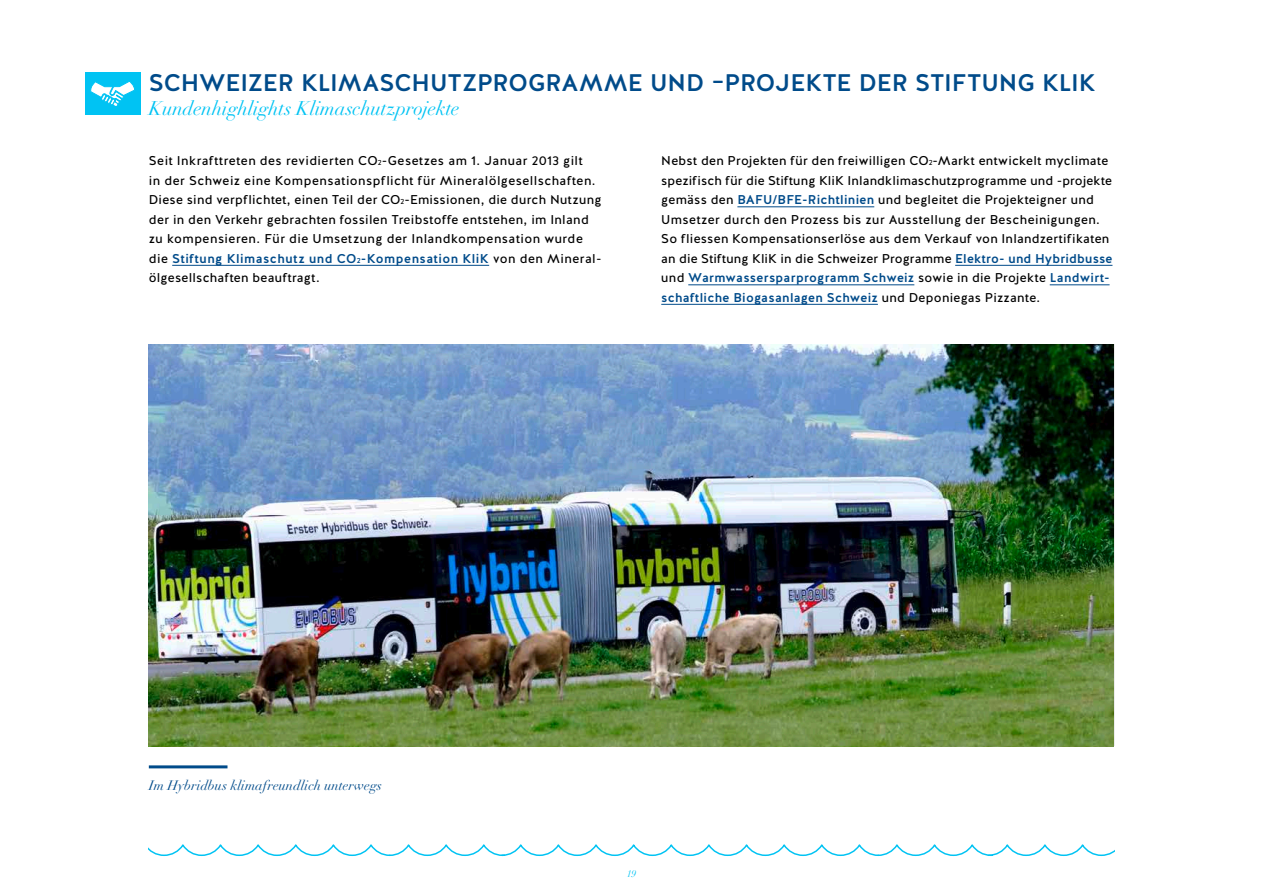
<style>
.page{position:relative;width:1263px;height:893px;background:#fff}
.page>*{position:absolute;margin:0;border:0;box-sizing:border-box;transform-origin:0 0}
.t1{font:500 24px "Halis R";letter-spacing:-.005em;color:#004b8a}
.t2{font:italic 19.5px "Didot LH";letter-spacing:-.005em;color:#00c3f3}
.t3{font:italic 13.5px "Didot LH";letter-spacing:.005em;color:#004b8a}
.t4{font:12.75px/19.5px "Halis R";letter-spacing:.025em;color:#000}
.t5{font:italic 9.75px "Didot LH";color:#00c3f3}
.s1{font-size:7.5px}
.s2{font-weight:500;color:#004b8a}
.s3{font-weight:500;font-size:7.5px;color:#004b8a}
</style>
<div class="page">
<svg style="left:149px;top:844px;width:965px;height:13px"></svg>
<hr style="left:172px;top:265px;width:317px;height:1px;background:#004b8a">
<hr style="left:737px;top:206px;width:137px;height:1px;background:#004b8a">
<hr style="left:955px;top:265px;width:157px;height:1px;background:#004b8a">
<hr style="left:688px;top:284px;width:226px;height:1px;background:#004b8a">
<hr style="left:1050px;top:284px;width:59px;height:1px;background:#004b8a">
<hr style="left:661px;top:304px;width:217px;height:1px;background:#004b8a">
<div style="left:85px;top:72px;width:55px;height:43px;background:#00c3f3"></div>
<svg style="left:91px;top:81px;width:44px;height:25px"></svg>
<hr style="left:149px;top:765px;width:78px;height:3px;background:#004b8a">
<img style="left:149px;top:344px;width:965px;height:402px">
<h1 class="t1" style="left:149px;top:68px;width:948px">SCHWEIZER KLIMASCHUTZPROGRAMME UND –PROJEKTE DER STIFTUNG KLIK</h1>
<h2 class="t2" style="left:149px;top:96px;width:312px">Kundenhighlights Klimaschutzprojekte</h2>
<p class="t4" style="left:149px;top:151px;width:454px">Seit Inkrafttreten des revidierten CO<span class="s1">2</span>-Gesetzes am 1. Januar 2013 gilt<br>in der Schweiz eine Kompensationspflicht für Mineralölgesellschaften.<br>Diese sind verpflichtet, einen Teil der CO<span class="s1">2</span>-Emissionen, die durch Nutzung der in den Verkehr gebrachten fossilen Treibstoffe entstehen, im Inland zu kompensieren. Für die Umsetzung der Inlandkompensation wurde die <span class="s2">Stiftung Klimaschutz und CO</span><span class="s3">2</span><span class="s2">-Kompensation KliK</span> von den Mineral&shy;ölgesellschaften beauftragt.</p>
<p class="t4" style="left:661px;top:151px;width:453px">Nebst den Projekten für den freiwilligen CO<span class="s1">2</span>-Markt entwickelt myclimate spezifisch für die Stiftung KliK Inlandklimaschutzprogramme und -projekte gemäss den <span class="s2">BAFU/BFE-Richtlinien</span> und begleitet die Projekteigner und Umsetzer durch den Prozess bis zur Ausstellung der Bescheinigungen.<br>So fliessen Kompensationserlöse aus dem Verkauf von Inlandzertifikaten an die Stiftung KliK in die Schweizer Programme <span class="s2">Elektro- und Hybridbusse </span>und <span class="s2">Warmwassersparprogramm Schweiz</span> sowie in die Projekte <span class="s2">Landwirt&shy;schaftliche Biogasanlagen Schweiz</span> und Deponiegas Pizzante.</p>
<p class="t3" style="left:149px;top:777px;width:235px">Im Hybridbus klimafreundlich unterwegs</p>
<p class="t5" style="left:627px;top:868px;width:11px">19</p>
</div>
